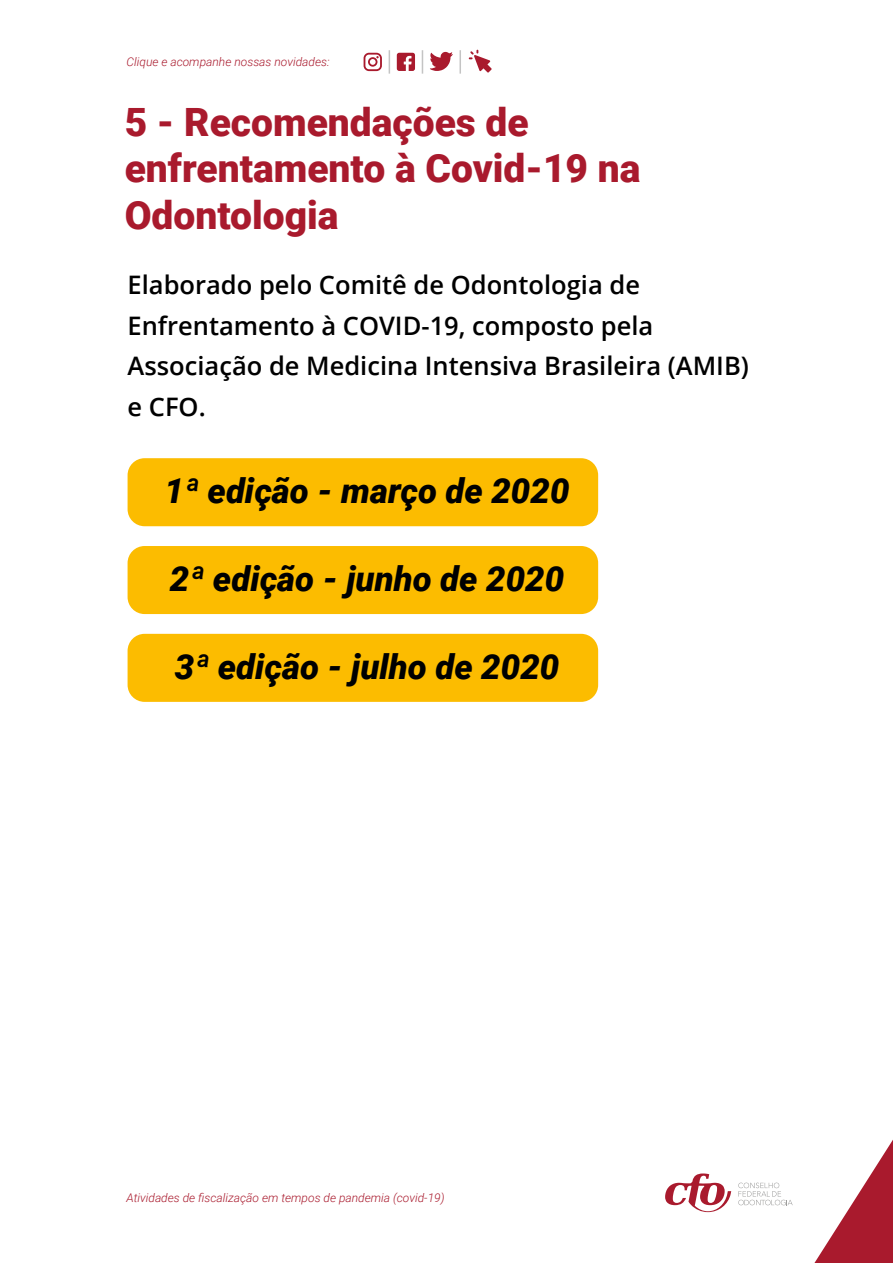
<style>
.page{position:relative;width:893px;height:1263px;background:#fff}
.page>*{position:absolute;margin:0;border:0;box-sizing:border-box;transform-origin:0 0}
.t1{font:900 39px/46.8px "Roboto";color:#a91a2d}
.t2{font:italic 900 34.5px "Roboto";color:#000}
.t3{font:600 25.5px/40.5px "Open Sans";color:#000}
.t4{font:italic 300 12px "Roboto";color:#a91a2d}
</style>
<div class="page">
<svg style="left:731px;top:1140px;width:162px;height:123px"></svg>
<svg style="left:364px;top:53px;width:18px;height:18px"></svg>
<svg style="left:389px;top:50px;width:1px;height:24px"></svg>
<hr style="left:459px;top:50px;width:2px;height:24px;background:#c4c4c4">
<svg style="left:422px;top:50px;width:1px;height:24px"></svg>
<svg style="left:397px;top:53px;width:18px;height:18px"></svg>
<svg style="left:430px;top:52px;width:23px;height:19px"></svg>
<svg style="left:469px;top:50px;width:23px;height:23px"></svg>
<svg style="left:665px;top:1173px;width:66px;height:39px"></svg>
<svg style="left:738px;top:1182px;width:55px;height:23px"></svg>
<div style="left:128px;top:458px;width:470px;height:68px;background:#fcbc00;border-radius:17px"></div>
<div style="left:128px;top:546px;width:470px;height:68px;background:#fcbc00;border-radius:17px"></div>
<div style="left:128px;top:634px;width:470px;height:68px;background:#fcbc00;border-radius:17px"></div>
<p class="t4" style="left:126px;top:53px;width:205px">Clique e acompanhe nossas novidades:</p>
<h1 class="t1" style="left:125px;top:97px;width:517px">5 - Recomendações de enfrentamento à Covid-19 na<br>Odontologia</h1>
<p class="t3" style="left:128px;top:264px;width:623px">Elaborado pelo Comitê de Odontologia de Enfrentamento à COVID-19, composto pela Associação de Medicina Intensiva Brasileira (AMIB) e CFO.</p>
<h2 class="t2" style="left:165px;top:467px;width:406px">1ª edição - março de 2020</h2>
<h2 class="t2" style="left:170px;top:555px;width:396px">2ª edição - junho de 2020</h2>
<h2 class="t2" style="left:175px;top:643px;width:386px">3ª edição - julho de 2020</h2>
<p class="t4" style="left:126px;top:1189px;width:320px">Atividades de fiscalização em tempos de pandemia (covid-19)</p>
</div>
